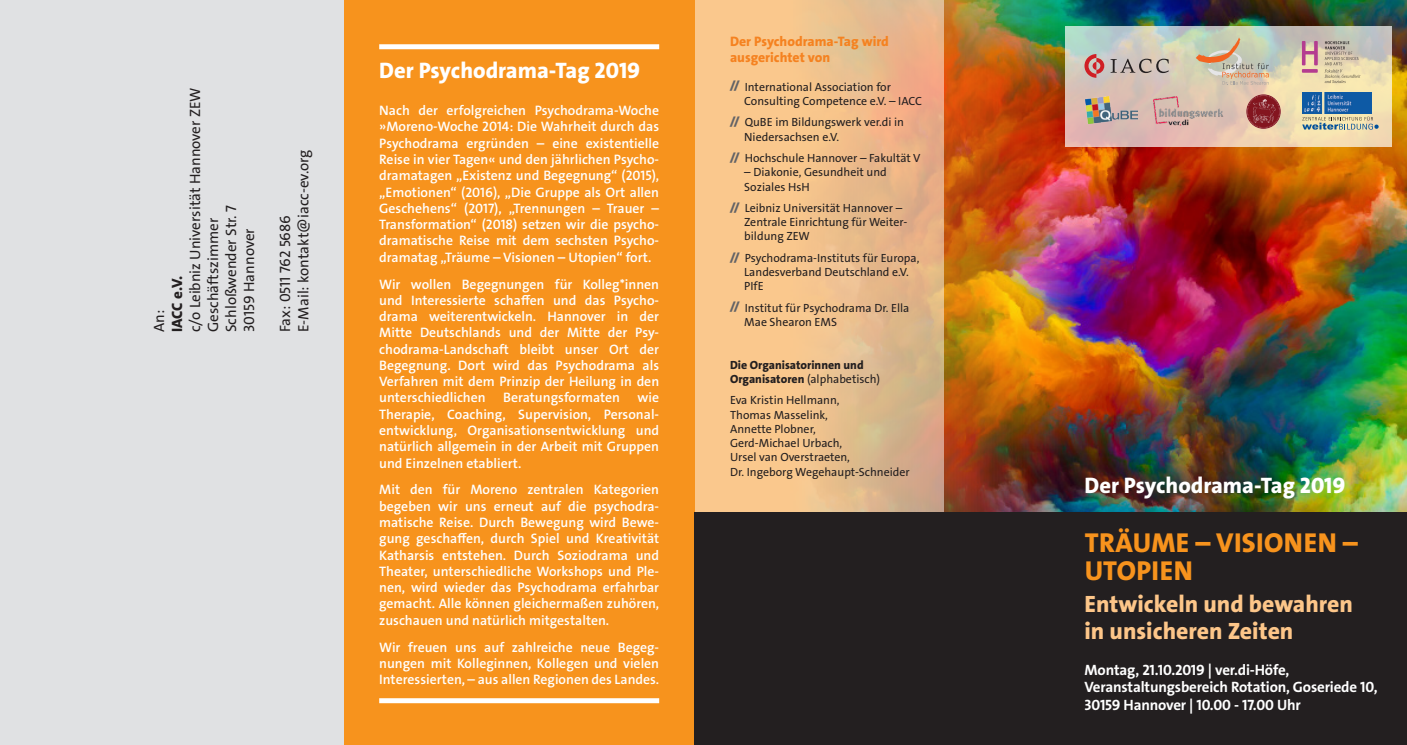
<style>
.page{position:relative;width:1407px;height:745px;background:#fff}
.page>*{position:absolute;margin:0;border:0;box-sizing:border-box;transform-origin:0 0}
.t1{font:27.5px/27.5px "The Sans LP8 Ex Bld";letter-spacing:.015em;color:#f7931d}
.t2{font:23.75px/27.5px "The Sans LP8 Ex Bld";color:#fdc689}
.t3{font:22.5px "The Sans LP8 Ex Bld";color:#fff}
.t4{font:15px/18px "The Sans LP5 Plain";color:#231f20}
.t5{font:15px/17.5px "The Sans LP7 Bld";letter-spacing:-.01em;color:#fff}
.t6{font:15px "The Sans LP8 Ex Bld";color:#231f20}
.t7{font:13.75px/16.2px "The Sans LP6 Se Bld";color:#fff;text-align:justify}
.t8{font:13.75px/16.5px "The Sans LP8 Ex Bld";color:#f58220}
.t9{font:11.88px/14.2px "The Sans LP5 Plain";color:#231f20}
.t10{font:11.88px "The Sans LP8 Ex Bld";color:#231f20}
.s1{font-family:"The Sans LP9";font-weight:900;font-size:11.25px;color:#636366}
.s2{font-family:"The Sans LP8 Ex Bld"}
</style>
<div class="page">
<img style="left:943px;top:0;width:464px;height:512px">
<div style="left:344px;top:0;width:350px;height:744px;background:#f7931d"></div>
<div style="left:0;top:0;width:344px;height:744px;background:#e0e1e3"></div>
<svg style="left:694px;top:0;width:249px;height:512px;background:#eebe8b"></svg>
<div style="left:379px;top:44px;width:280px;height:5px;background:#fff"></div>
<svg style="left:379px;top:698px;width:280px;height:4px"></svg>
<svg style="left:1065px;top:26px;width:326px;height:120px;background:#d8cbb7"></svg>
<svg style="left:1110px;top:59px;width:59px;height:14px"></svg>
<svg style="left:1084px;top:54px;width:20px;height:24px"></svg>
<img style="left:1153px;top:96px;width:73px;height:32px">
<img style="left:1085px;top:96px;width:52px;height:27px">
<svg style="left:1302px;top:69px;width:15px;height:4px"></svg>
<svg style="left:1302px;top:41px;width:15px;height:24px"></svg>
<svg style="left:1324px;top:41px;width:36px;height:42px;background:#cdc0a3"></svg>
<svg style="left:1247px;top:95px;width:33px;height:33px"></svg>
<img style="left:1246px;top:99px;width:34px;height:27px">
<div style="left:1246px;top:94px;width:34px;height:34px;border:1px solid #84151f;border-radius:50%"></div>
<div style="left:1247px;top:96px;width:32px;height:31px;border:1px solid #84151f;border-radius:50%"></div>
<img style="left:1302px;top:93px;width:70px;height:20px">
<svg style="left:1302px;top:116px;width:76px;height:13px"></svg>
<svg style="left:1195px;top:37px;width:74px;height:48px;background:#cbc0a7"></svg>
<div style="left:694px;top:512px;width:713px;height:232px;background:#231f20"></div>
<p class="t4" style="left:186px;top:332px;width:246px;rotate:-90deg">c/o Leibniz Universität Hannover ZEW<br>Geschäftszimmer<br>Schloßwender Str. 7<br>30159 Hannover</p>
<p class="t6" style="left:168px;top:332px;width:57px;rotate:-90deg">IACC e.V.</p>
<p class="t4" style="left:150px;top:332px;width:24px;rotate:-90deg">An:</p>
<p class="t4" style="left:276px;top:332px;width:184px;rotate:-90deg">Fax: 0511 762 5686<br>E-Mail: kontakt@iacc-ev.org</p>
<h3 class="t3" style="left:379px;top:55px;width:262px">Der Psychodrama-Tag 2019</h3>
<p class="t7" style="left:379px;top:102px;width:281px">Nach der erfolgreichen Psychodrama-Woche »Moreno-Woche 2014: Die Wahrheit durch das Psychodrama ergründen – eine existentielle Reise in vier Tagen« und den jährlichen Psycho&shy;dramatagen „Existenz und Begegnung“ (2015), „Emotionen“ (2016), „Die Gruppe als Ort allen Geschehens“ (2017), „Trennungen – Trauer – Transformation“ (2018) setzen wir die psycho&shy;dramatische Reise mit dem sechsten Psycho&shy;dramatag „Träume – Visionen – Utopien“ fort.</p>
<p class="t7" style="left:379px;top:276px;width:281px">Wir wollen Begegnungen für Kolleg*innen und Interessierte schaffen und das Psycho&shy;drama weiterentwickeln. Hannover in der Mitte Deutschlands und der Mitte der Psy&shy;chodrama-Landschaft bleibt unser Ort der Begegnung. Dort wird das Psychodrama als Verfahren mit dem Prinzip der Heilung in den unterschiedlichen</p>
<p class="t7" style="left:503px;top:389px;width:118px">Beratungsformaten</p>
<p class="t7" style="left:379px;top:389px;width:281px;text-indent:258px">wie Therapie, Coaching, Supervision, Personal&shy;entwicklung, Organisationsentwicklung und natürlich allgemein in der Arbeit mit Gruppen und Einzelnen etabliert.</p>
<p class="t7" style="left:379px;top:481px;width:281px">Mit den für Moreno zentralen Kategorien begeben wir uns erneut auf die psychodra&shy;matische Reise. Durch Bewegung wird Bewe&shy;gung geschaffen, durch Spiel und Kreativität Katharsis entstehen. Durch Soziodrama und Theater, unterschiedliche Workshops und Ple&shy;nen, wird wieder das Psychodrama erfahrbar gemacht. Alle können gleichermaßen zuhören, zuschauen und natürlich mitgestalten.</p>
<p class="t7" style="left:379px;top:638px;width:281px">Wir freuen uns auf zahlreiche neue Begeg&shy;nungen mit Kolleginnen, Kollegen und vielen Interessierten, – aus allen Regionen des Landes.</p>
<p class="t8" style="left:730px;top:33px;width:160px">Der Psychodrama-Tag wird ausgerichtet von</p>
<p class="t9" style="left:744px;top:80px;width:179px;text-indent:-14px"><span class="s1">//</span> International Association for<br>Consulting Competence e.V. – IACC</p>
<p class="t9" style="left:744px;top:115px;width:161px;text-indent:-14px"><span class="s1">//</span> QuBE im Bildungswerk ver.di in<br>Niedersachsen e.V.</p>
<p class="t9" style="left:730px;top:151px;width:192px"><span class="s1">//</span> Hochschule Hannover – Fakultät V</p>
<p class="t9" style="left:744px;top:165px;width:144px">– Diakonie, Gesundheit und<br>Soziales HsH</p>
<p class="t9" style="left:744px;top:201px;width:164px;text-indent:-14px"><span class="s1">//</span> Leibniz Universität Hannover –<br>Zentrale Einrichtung für Weiter&shy;bildung ZEW</p>
<p class="t9" style="left:744px;top:250px;width:177px;text-indent:-14px"><span class="s1">//</span> Psychodrama-Instituts für Europa,<br>Landesverband Deutschland e.V.<br>PIfE</p>
<p class="t9" style="left:744px;top:300px;width:167px;text-indent:-14px"><span class="s1">//</span> Institut für Psychodrama Dr. Ella<br>Mae Shearon EMS</p>
<p class="t10" style="left:730px;top:357px;width:135px">Die Organisatorinnen und</p>
<p class="t9" style="left:730px;top:368px;width:152px;line-height:21.4px"><span class="s2">Organisatoren</span> (alphabetisch)<br>Eva Kristin Hellmann,</p>
<p class="t9" style="left:730px;top:407px;width:181px">Thomas Masselink,<br>Annette Plobner,<br>Gerd-Michael Urbach,<br>Ursel van Overstraeten,<br>Dr. Ingeborg Wegehaupt-Schneider</p>
<h3 class="t3" style="left:1084px;top:470px;width:262px">Der Psychodrama-Tag 2019</h3>
<h1 class="t1" style="left:1084px;top:529px;width:275px">TRÄUME – VISIONEN –<br>UTOPIEN</h1>
<h2 class="t2" style="left:1084px;top:590px;width:270px">Entwickeln und bewahren in unsicheren Zeiten</h2>
<p class="t5" style="left:1084px;top:660px;width:294px">Montag, 21.10.2019 | ver.di-Höfe,<br>Veranstaltungsbereich Rotation, Goseriede 10,<br>30159 Hannover | 10.00 - 17.00 Uhr</p>
</div>
